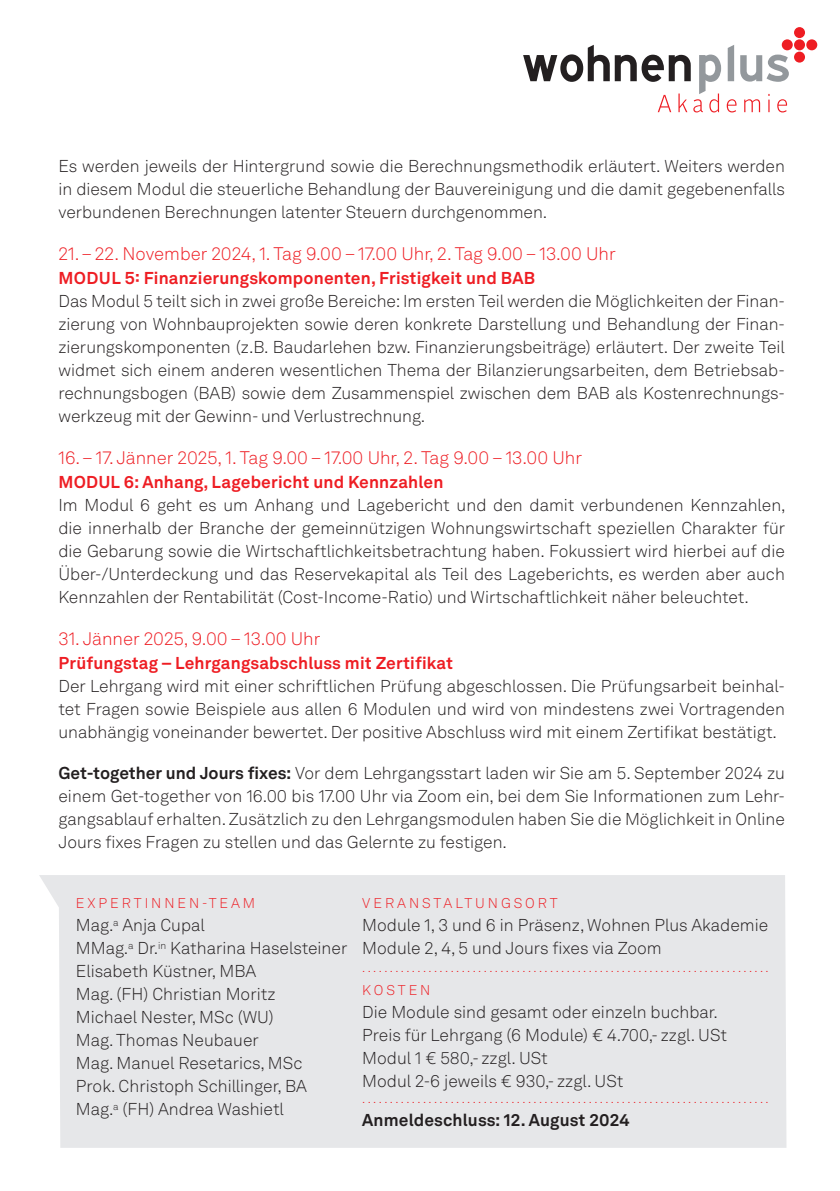
<style>
.page{position:relative;width:840px;height:1191px;background:#fff}
.page>*{position:absolute;margin:0;border:0;box-sizing:border-box;transform-origin:0 0}
.Termin___Ort_Akkurat{font:300 18px "Akkurat LL";color:#ee1d23}
.Fließtext_Akkurat{font:300 17px/23px "Akkurat LL";letter-spacing:-.005em;color:#231f20;text-align:justify}
.Kasten_Fließtext{font:300 17px/23px "Akkurat LL";color:#231f20}
.Headline_bold_Akkurat{font:700 17px "Akkurat LL";letter-spacing:.01em;color:#ee1d23}
.Fließtext_Akkurat-2{font:700 17px "Akkurat LL";letter-spacing:.01em;color:#ee1d23}
.Kasten_Anmeldeschluß{font:700 17px "Akkurat LL";letter-spacing:.01em;color:#231f20}
.Kasten_Headline{font:300 14px "Akkurat LL";letter-spacing:.21em;color:#ee1d23}
.Trennlinie_Kasten{font:300 12px "Akkurat LL";color:#ee1d23}
.s1{font-weight:700}
</style>
<div class="page">
<div style="left:793px;top:39px;width:11px;height:11px;background:#ee1d23;border-radius:50%"></div>
<div style="left:781px;top:39px;width:11px;height:11px;background:#ee1d23;border-radius:50%"></div>
<svg style="left:805px;top:39px;width:11px;height:11px"></svg>
<div style="left:793px;top:52px;width:11px;height:11px;background:#ee1d23;border-radius:50%"></div>
<div style="left:793px;top:27px;width:11px;height:11px;background:#ee1d23;border-radius:50%"></div>
<svg style="left:727px;top:45px;width:6px;height:36px"></svg>
<svg style="left:740px;top:55px;width:48px;height:27px"></svg>
<svg style="left:523px;top:45px;width:197px;height:67px"></svg>
<svg style="left:726px;top:99px;width:10px;height:13px"></svg>
<svg style="left:744px;top:99px;width:15px;height:13px"></svg>
<svg style="left:768px;top:94px;width:1px;height:18px"></svg>
<svg style="left:777px;top:99px;width:9px;height:13px"></svg>
<div style="left:39px;top:875px;width:747px;height:272px;background:#e6e7e9"></div>
<p class="Fließtext_Akkurat" style="left:58px;top:154px;width:727px">Es werden jeweils der Hintergrund sowie die Berechnungsmethodik erläutert. Weiters werden in diesem Modul die steuerliche Behandlung der Bauvereinigung und die damit gegebenenfalls verbundenen Berechnungen latenter Steuern durchgenommen.</p>
<p class="Termin___Ort_Akkurat" style="left:58px;top:241px;width:558px">21. – 22. November 2024, 1. Tag 9.00 – 17.00 Uhr, 2. Tag 9.00 – 13.00 Uhr</p>
<p class="Fließtext_Akkurat-2" style="left:58px;top:265px;width:478px">MODUL 5: Finanzierungskomponenten, Fristigkeit und BAB</p>
<p class="Fließtext_Akkurat" style="left:58px;top:289px;width:727px">Das Modul 5 teilt sich in zwei große Bereiche: Im ersten Teil werden die Möglichkeiten der Finan&shy;zierung von Wohnbauprojekten sowie deren konkrete Darstellung und Behandlung der Finan&shy;zierungskomponenten (z.B. Baudarlehen bzw. Finanzierungsbeiträge) erläutert. Der zweite Teil widmet sich einem anderen wesentlichen Thema der Bilanzierungsarbeiten, dem Betriebsab&shy;rechnungsbogen (BAB) sowie dem Zusammenspiel zwischen dem BAB als Kostenrechnungs&shy;werkzeug mit der Gewinn- und Verlustrechnung.</p>
<p class="Termin___Ort_Akkurat" style="left:58px;top:445px;width:525px">16. – 17. Jänner 2025, 1. Tag 9.00 – 17.00 Uhr, 2. Tag 9.00 – 13.00 Uhr</p>
<p class="Headline_bold_Akkurat" style="left:58px;top:469px;width:386px">MODUL 6: Anhang, Lagebericht und Kennzahlen</p>
<p class="Fließtext_Akkurat" style="left:58px;top:493px;width:728px">Im Modul 6 geht es um Anhang und Lagebericht und den damit verbundenen Kennzahlen, die innerhalb der Branche der gemeinnützigen Wohnungswirtschaft speziellen Charakter für die Gebarung sowie die Wirtschaftlichkeitsbetrachtung haben. Fokussiert wird hierbei auf die Über-/Unterdeckung und das Reservekapital als Teil des Lageberichts, es werden aber auch Kennzahlen der Rentabilität (Cost-Income-Ratio) und Wirtschaftlichkeit näher beleuchtet.</p>
<p class="Termin___Ort_Akkurat" style="left:58px;top:626px;width:263px">31. Jänner 2025, 9.00 – 13.00 Uhr</p>
<p class="Headline_bold_Akkurat" style="left:58px;top:650px;width:395px">Prüfungstag – Lehrgangsabschluss mit Zertifikat</p>
<p class="Fließtext_Akkurat" style="left:58px;top:674px;width:727px">Der Lehrgang wird mit einer schriftlichen Prüfung abgeschlossen. Die Prüfungsarbeit beinhal&shy;tet Fragen sowie Beispiele aus allen 6 Modulen und wird von mindestens zwei Vortragenden unabhängig voneinander bewertet. Der positive Abschluss wird mit einem Zertifikat bestätigt.</p>
<p class="Fließtext_Akkurat" style="left:58px;top:761px;width:727px"><span class="s1">Get-together und Jours fixes:</span> Vor dem Lehrgangsstart laden wir Sie am 5. September 2024 zu einem Get-together von 16.00 bis 17.00 Uhr via Zoom ein, bei dem Sie Informationen zum Lehr&shy;gangsablauf erhalten. Zusätzlich zu den Lehrgangsmodulen haben Sie die Möglichkeit in Online Jours fixes Fragen zu stellen und das Gelernte zu festigen.</p>
<p class="Kasten_Headline" style="left:76px;top:893px;width:181px">EXPERTINNEN-TEAM</p>
<p class="Kasten_Fließtext" style="left:76px;top:913px;width:130px">Mag.<sup>a</sup> Anja Cupal</p>
<p class="Kasten_Fließtext" style="left:76px;top:936px;width:273px">MMag.<sup>a</sup> Dr.<sup>in</sup> Katharina Haselsteiner</p>
<p class="Kasten_Fließtext" style="left:76px;top:959px;width:182px">Elisabeth Küstner, MBA</p>
<p class="Kasten_Fließtext" style="left:76px;top:982px;width:201px">Mag. (FH) Christian Moritz</p>
<p class="Kasten_Fließtext" style="left:76px;top:1005px;width:199px">Michael Nester, MSc (WU)</p>
<p class="Kasten_Fließtext" style="left:76px;top:1028px;width:184px">Mag. Thomas Neubauer</p>
<p class="Kasten_Fließtext" style="left:76px;top:1051px;width:228px">Mag. Manuel Resetarics, MSc</p>
<p class="Kasten_Fließtext" style="left:76px;top:1074px;width:232px">Prok. Christoph Schillinger, BA</p>
<p class="Kasten_Fließtext" style="left:76px;top:1097px;width:209px">Mag.<sup>a</sup> (FH) Andrea Washietl</p>
<p class="Kasten_Headline" style="left:362px;top:893px;width:197px">VERANSTALTUNGSORT</p>
<p class="Kasten_Fließtext" style="left:362px;top:913px;width:407px">Module 1, 3 und 6 in Präsenz, Wohnen Plus Akademie</p>
<p class="Kasten_Fließtext" style="left:362px;top:936px;width:301px">Module 2, 4, 5 und Jours fixes via Zoom</p>
<p class="Trennlinie_Kasten" style="left:362px;top:959px;width:408px">..........................................................................</p>
<p class="Kasten_Headline" style="left:362px;top:980px;width:70px">KOSTEN</p>
<p class="Kasten_Fließtext" style="left:362px;top:1000px;width:366px">Die Module sind gesamt oder einzeln buchbar.<br>Preis für Lehrgang (6 Module) € 4.700,- zzgl. USt</p>
<p class="Kasten_Fließtext" style="left:362px;top:1046px;width:187px">Modul 1 € 580,- zzgl. USt</p>
<p class="Kasten_Fließtext" style="left:362px;top:1069px;width:262px">Modul 2-6 jeweils € 930,- zzgl. USt</p>
<p class="Trennlinie_Kasten" style="left:362px;top:1090px;width:408px">..........................................................................</p>
<p class="Kasten_Anmeldeschluß" style="left:362px;top:1106px;width:269px">Anmeldeschluss: 12. August 2024</p>
</div>
